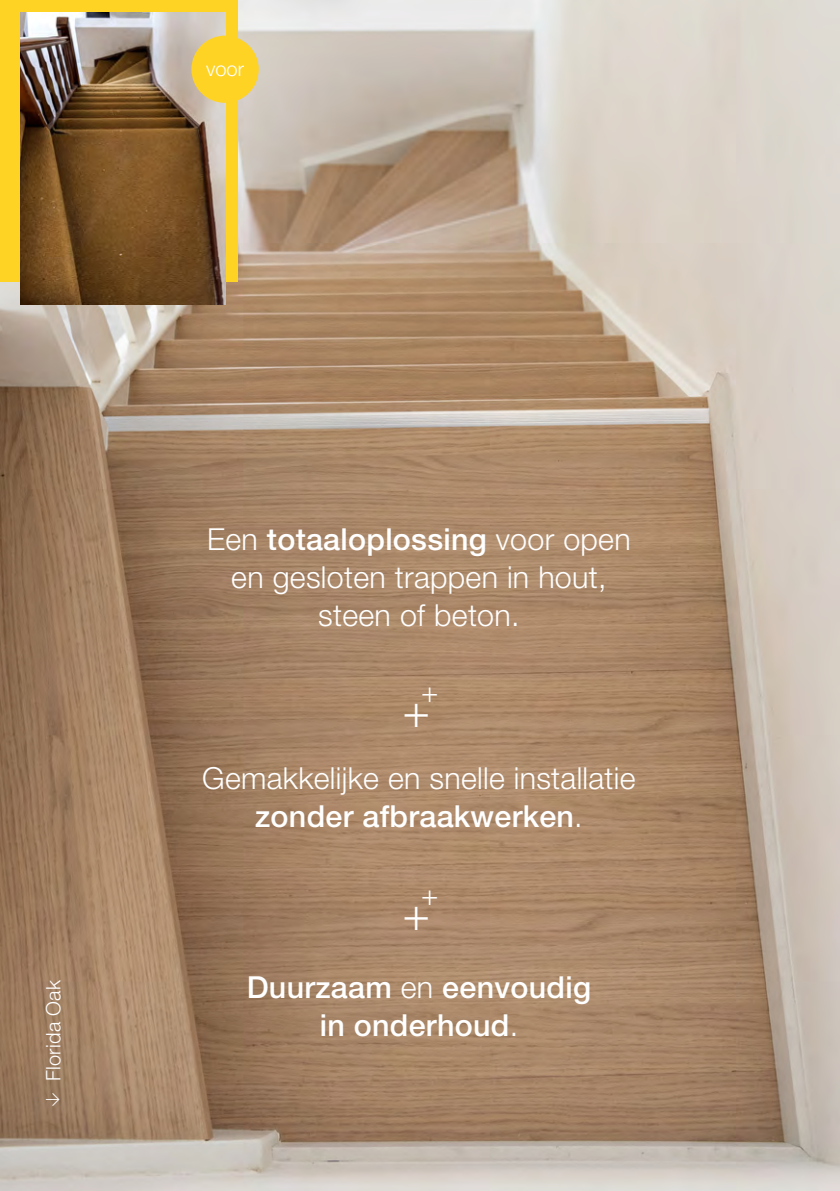
<style>
.page{position:relative;width:840px;height:1191px;background:#fff}
.page>*{position:absolute;margin:0;border:0;box-sizing:border-box;transform-origin:0 0}
.t1{font:300 46px "Helvetica Neue LT Std";color:#fff}
.t2{font:300 30.4px/38px "Helvetica Neue LT Std";letter-spacing:.01em;color:#fff;text-align:center}
.t3{font:500 30.4px/38px "Helvetica Neue LT Std";letter-spacing:.01em;color:#fff;text-align:center}
.t4{font:300 28.8px "Helvetica Neue LT Std";color:#fff}
.Brood{font:300 20px "Helvetica Neue LT Std";letter-spacing:.01em;color:#fff}
.s1{font-weight:500}
.s2{font-weight:300}
</style>
<div class="page">
<img style="left:0;top:0;width:839px;height:1191px">
<div style="left:0;top:0;width:238px;height:282px;background:#fed323"></div>
<img style="left:21px;top:13px;width:204px;height:291px">
<div style="left:191px;top:36px;width:67px;height:67px;background:#fed323;border-radius:50%"></div>
<svg style="left:46px;top:1092px;width:14px;height:13px"></svg>
<p class="Brood" style="left:206px;top:56px;width:39px">voor</p>
<p class="Brood" style="left:41px;top:1080px;width:102px;rotate:-90deg">Florida Oak</p>
<p class="t2" style="left:207px;top:520px;width:425px">Een <span class="s1">totaaloplossing</span> voor open en gesloten trappen in hout, steen of beton.</p>
<p class="t4" style="left:421px;top:674px;width:19px">+</p>
<p class="t1" style="left:402px;top:682px;width:29px">+</p>
<p class="t2" style="left:202px;top:759px;width:434px">Gemakkelijke en snelle installatie <span class="s1">zonder afbraakwerken</span>.</p>
<p class="t4" style="left:421px;top:877px;width:19px">+</p>
<p class="t1" style="left:402px;top:885px;width:29px">+</p>
<p class="t3" style="left:246px;top:967px;width:346px">Duurzaam <span class="s2">en</span> eenvoudig in onderhoud<span class="s2">.</span></p>
</div>
